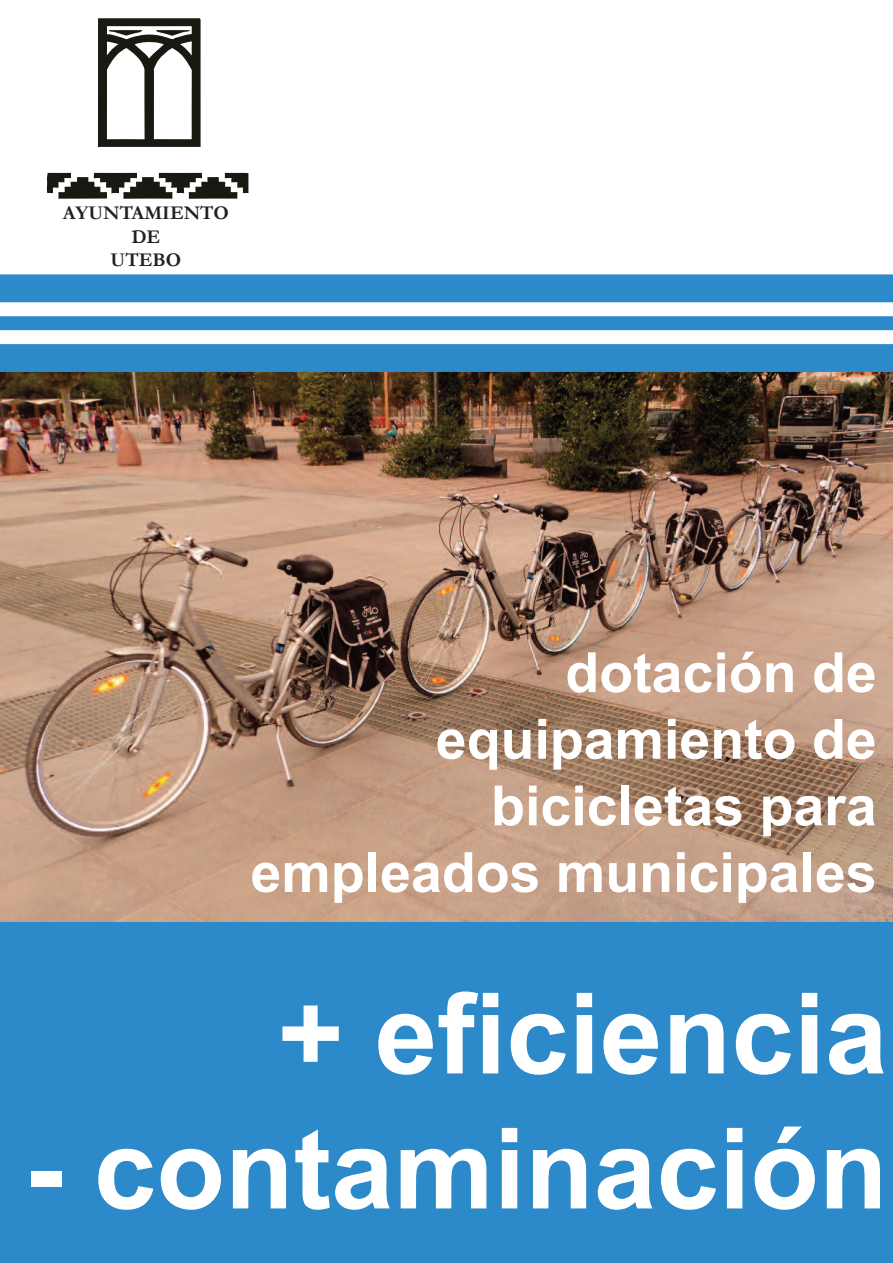
<style>
.page{position:relative;width:893px;height:1263px;background:#fff}
.page>*{position:absolute;margin:0;border:0;box-sizing:border-box;transform-origin:0 0}
.t1{font:700 112.5px "Arial";color:#fff}
.t2{font:700 55.5px/66.6px "Arial";color:#fff;text-align:right}
.t3{font:700 19.5px/23.4px "Garamond";color:#231f20;text-align:center}
</style>
<div class="page">
<img style="left:0;top:372px;width:893px;height:550px">
<div style="left:0;top:922px;width:893px;height:341px;background:#2d8aca"></div>
<div style="left:0;top:274px;width:893px;height:28px;background:#2d8aca"></div>
<div style="left:0;top:316px;width:893px;height:14px;background:#2d8aca"></div>
<div style="left:0;top:344px;width:893px;height:28px;background:#2d8aca"></div>
<svg style="left:47px;top:18px;width:201px;height:181px"></svg>
<p class="t3" style="left:63px;top:202px;width:167px">AYUNTAMIENTO<br>DE<br>UTEBO</p>
<p class="t2" style="left:250px;top:639px;width:628px">dotación de equipamiento de bicicletas para empleados municipales</p>
<h1 class="t1" style="left:278px;top:971px;width:611px">+ eficiencia</h1>
<h1 class="t1" style="left:25px;top:1106px;width:864px">- contaminación</h1>
</div>
